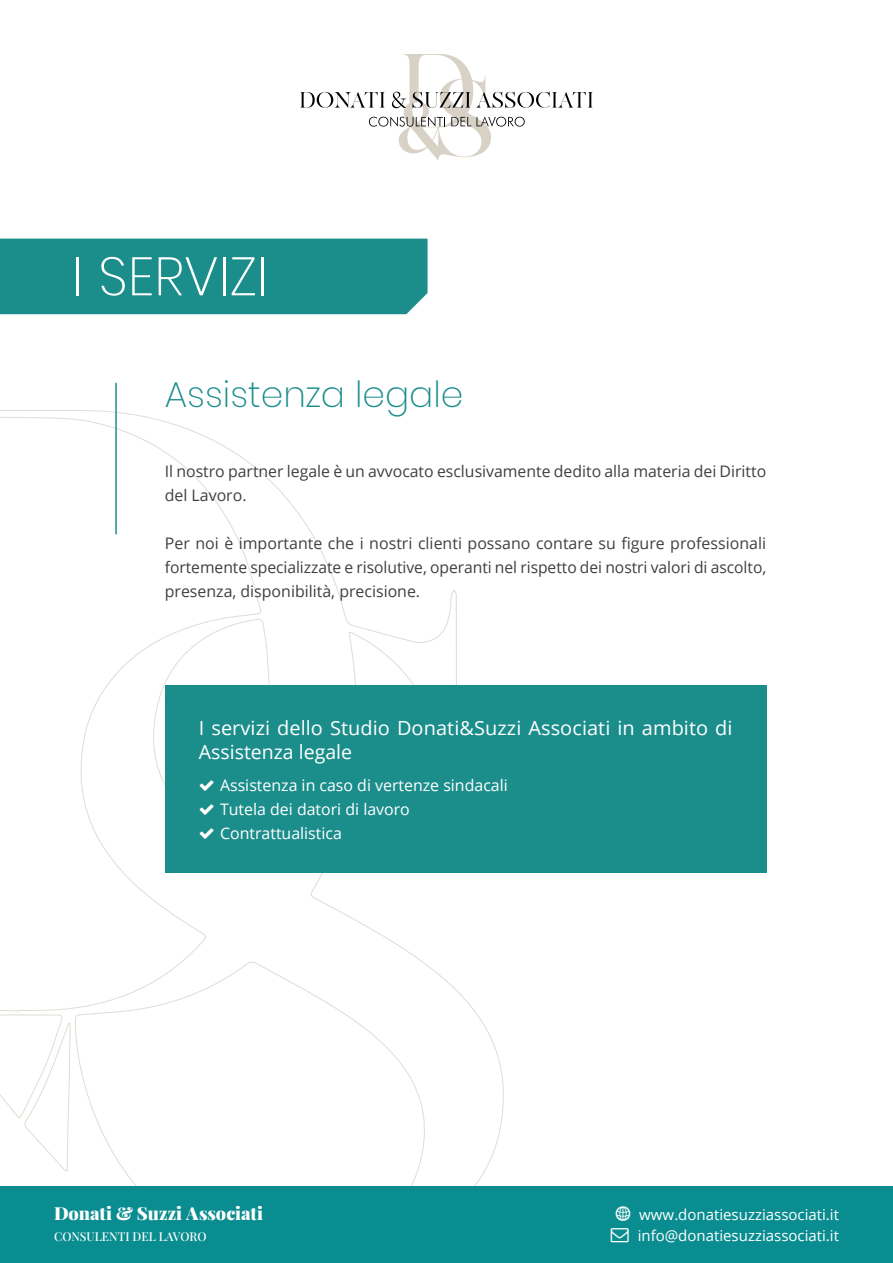
<style>
.page{position:relative;width:893px;height:1263px;background:#fff}
.page>*{position:absolute;margin:0;border:0;box-sizing:border-box;transform-origin:0 0}
.t1{font:200 54px "Poppins";color:#fff}
.t2{font:200 36px "Poppins";color:#1b8e8c}
.t3{font:19.5px/24px "Open Sans";letter-spacing:.005em;color:#fff}
.t4{font:900 18px "Playfair Display";color:#fff}
.t5{font:15.9px/24px "Open Sans";color:#3d4043}
.t6{font:15.9px/24px "Open Sans";color:#fff}
.t7{font:15px/21px "Open Sans";color:#fff}
.t8{font:500 12px "Playfair Display";color:#fff}
</style>
<div class="page">
<svg style="left:0;top:410px;width:503px;height:776px"></svg>
<div style="left:0;top:1186px;width:893px;height:77px;background:#0a8d91"></div>
<svg style="left:300px;top:54px;width:293px;height:106px"></svg>
<div style="left:0;top:239px;width:428px;height:75px;background:#1b8e8c"></div>
<hr style="left:115px;top:383px;width:2px;height:151px;background:#1b8e8c">
<div style="left:165px;top:686px;width:601px;height:187px;background:#1b8e8c"></div>
<h1 class="t1" style="left:72px;top:245px;width:197px">I SERVIZI</h1>
<h2 class="t2" style="left:165px;top:373px;width:300px">Assistenza legale</h2>
<p class="t5" style="left:165px;top:459px;width:603px">Il nostro partner legale è un avvocato esclusivamente dedito alla materia dei Diritto del Lavoro.</p>
<p class="t5" style="left:165px;top:531px;width:603px;text-align:justify">Per noi è importante che i nostri clienti possano contare su figure professionali fortemente specializzate e risolutive, operanti nel rispetto dei nostri valori di ascolto, presenza, disponibilità, precisione.</p>
<p class="t3" style="left:199px;top:715px;width:535px">I servizi dello Studio Donati&amp;Suzzi Associati in ambito di<br>Assistenza legale</p>
<p class="t6" style="left:220px;top:773px;width:289px">Assistenza in caso di vertenze sindacali<br>Tutela dei datori di lavoro<br>Contrattualistica</p>
<p class="t4" style="left:54px;top:1199px;width:211px">Donati &amp; Suzzi Associati</p>
<p class="t8" style="left:54px;top:1227px;width:154px">CONSULENTI DEL LAVORO</p>
<p class="t7" style="left:638px;top:1204px;width:203px">www.donatiesuzziassociati.it info@donatiesuzziassociati.it</p>
</div>
